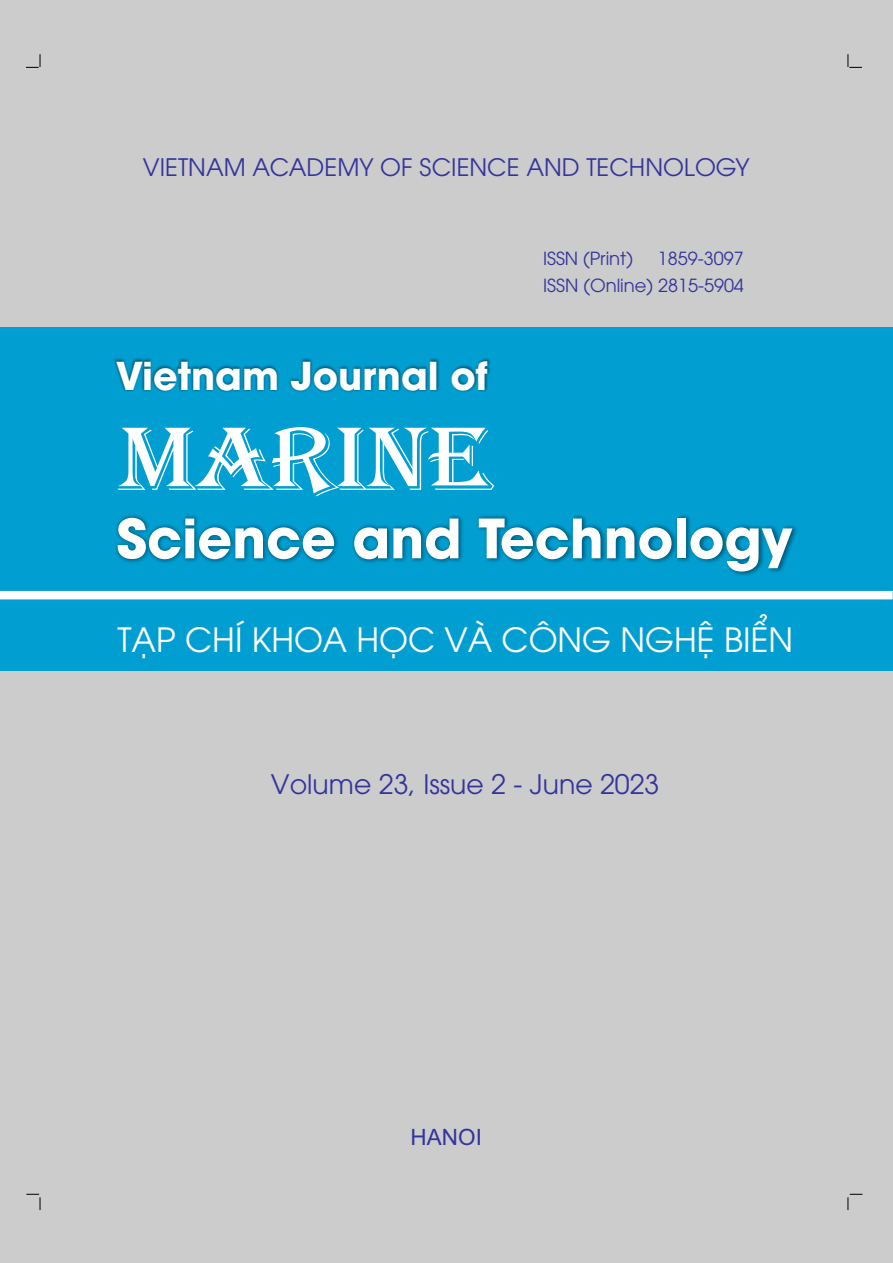
<style>
.page{position:relative;width:893px;height:1263px;background:#ccc}
.page>*{position:absolute;margin:0;border:0;box-sizing:border-box;transform-origin:0 0}
.t1{font:86.55px "HP Algeri";color:#fff;scale:1.13 1}
.t2{font:700 53.7px "UTM Avo";color:#fff}
.t3{font:700 38.1px "UTM Avo";color:#fff}
.t4{font:33.3px "UTM Avo";color:#fff}
.t5{font:26.85px "UTM Avo";color:#34349d}
.t6{font:24px "UTM Avo";color:#34349d}
.t7{font:22.5px "Arial";color:#34349d}
.t8{font:18px/26.7px "UTM Avo";color:#34349d;text-align:right}
.s1{font-style:inherit}
</style>
<div class="page">
<svg style="left:26px;top:54px;width:15px;height:14px"></svg>
<svg style="left:848px;top:54px;width:14px;height:14px"></svg>
<svg style="left:26px;top:1194px;width:15px;height:16px"></svg>
<svg style="left:848px;top:1194px;width:14px;height:16px"></svg>
<div style="left:0;top:327px;width:893px;height:344px;background:#009ed1"></div>
<div style="left:0;top:591px;width:893px;height:8px;background:#fff"></div>
<div style="left:112px;top:357px;width:380px;height:38px;background:#151616;opacity:.49"></div>
<div style="left:110px;top:509px;width:691px;height:71px;background:#151616;opacity:.49"></div>
<h3 class="t6" style="left:143px;top:159px;width:608px">VIETNAM ACADEMY OF SCIENCE AND TECHNOLOGY</h3>
<p class="t8" style="left:543px;top:247px;width:91px">ISSN (Print)</p>
<p class="t8" style="left:543px;top:247px;width:202px">1859-3097<br>ISSN (Online) 2815-5904</p>
<h3 class="t3" style="left:116px;top:362px;width:373px">Vietnam Journal of</h3>
<h1 class="t1" style="left:119px;top:395px;width:332px">MARINE</h1>
<h2 class="t2" style="left:116px;top:518px;width:678px">Science and Technology</h2>
<h3 class="t4" style="left:117px;top:628px;width:677px">TẠP CHÍ KHOA HỌC VÀ CÔNG NGHỆ BIỂN</h3>
<h3 class="t5" style="left:271px;top:774px;width:390px">Volume 2<span class="s1">3</span>, Issue <span class="s1">2</span> - <span class="s1">June</span> 202<span class="s1">3</span></h3>
<p class="t7" style="left:411px;top:1129px;width:73px">HANOI</p>
</div>
